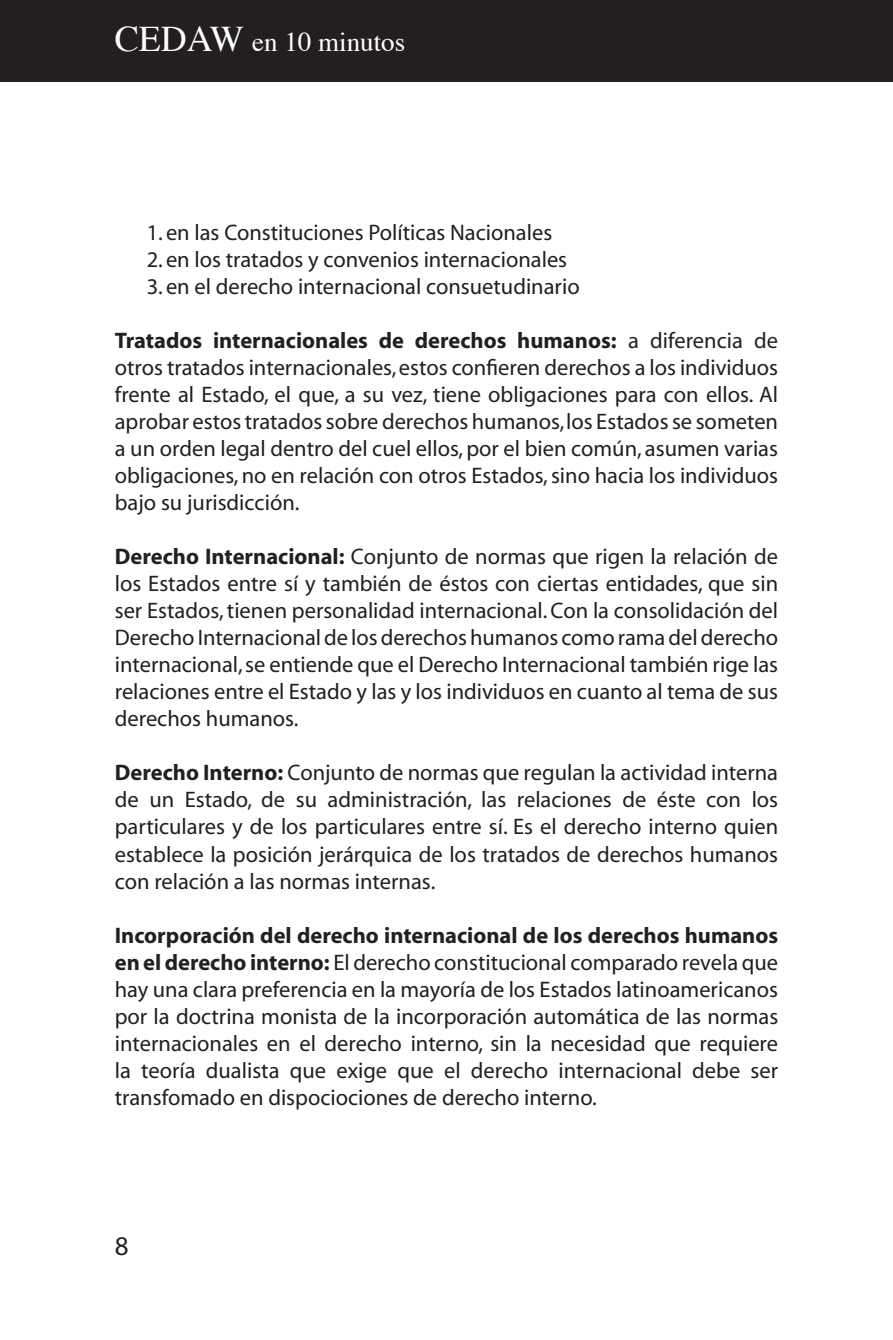
<style>
.page{position:relative;width:893px;height:1340px;background:#fff}
.page>*{position:absolute;margin:0;border:0;box-sizing:border-box;transform-origin:0 0}
.t1{font:27px "Times";color:#fff}
.t2{font:27px "Myriad";color:#231f20}
.t3{font:22.5px/27px "Myriad";color:#231f20;text-align:justify}
.s1{font-size:36px}
.s2{font-weight:700}
</style>
<div class="page">
<div style="left:0;top:0;width:893px;height:81px;background:#231f20"></div>
<p class="t1" style="left:115px;top:17px;width:292px"><span class="s1">CEDAW</span> en 10 minutos</p>
<p class="t3" style="left:147px;top:220px;width:407px">1. en las Constituciones Políticas Nacionales</p>
<p class="t3" style="left:147px;top:247px;width:422px">2. en los tratados y convenios internacionales</p>
<p class="t3" style="left:147px;top:274px;width:434px">3. en el derecho internacional consuetudinario</p>
<p class="t3" style="left:115px;top:328px;width:665px"><span class="s2">Tratados internacionales de derechos humanos:</span> a diferencia de otros tratados internacionales, estos confieren derechos a los individuos frente al Estado, el que, a su vez, tiene obligaciones para con ellos. Al aprobar estos tratados sobre derechos humanos, los Estados se someten a un orden legal dentro del cuel ellos, por el bien común, asumen varias obligaciones, no en relación con otros Estados, sino hacia los individuos bajo su jurisdicción.</p>
<p class="t3" style="left:115px;top:544px;width:665px"><span class="s2">Derecho Internacional:</span> Conjunto de normas que rigen la relación de los Estados entre sí y también de éstos con ciertas entidades, que sin ser Estados, tienen personalidad internacional. Con la consolidación del Derecho Internacional de los derechos humanos como rama del derecho internacional, se entiende que el Derecho Internacional también rige las relaciones entre el Estado y las y los individuos en cuanto al tema de sus derechos humanos.</p>
<p class="t3" style="left:115px;top:760px;width:665px"><span class="s2">Derecho Interno:</span> Conjunto de normas que regulan la actividad interna de un Estado, de su administración, las relaciones de éste con los particulares y de los particulares entre sí. Es el derecho interno quien establece la posición jerárquica de los tratados de derechos humanos con relación a las normas internas.</p>
<p class="t3" style="left:115px;top:922px;width:665px"><span class="s2">Incorporación del derecho internacional de los derechos humanos en el derecho interno:</span> El derecho constitucional comparado revela que hay una clara preferencia en la mayoría de los Estados latinoamericanos por la doctrina monista de la incorporación automática de las normas internacionales en el derecho interno, sin la necesidad que requiere la teoría dualista que exige que el derecho internacional debe ser transfomado en dispociociones de derecho interno.</p>
<p class="t2" style="left:115px;top:1232px;width:15px">8</p>
</div>
